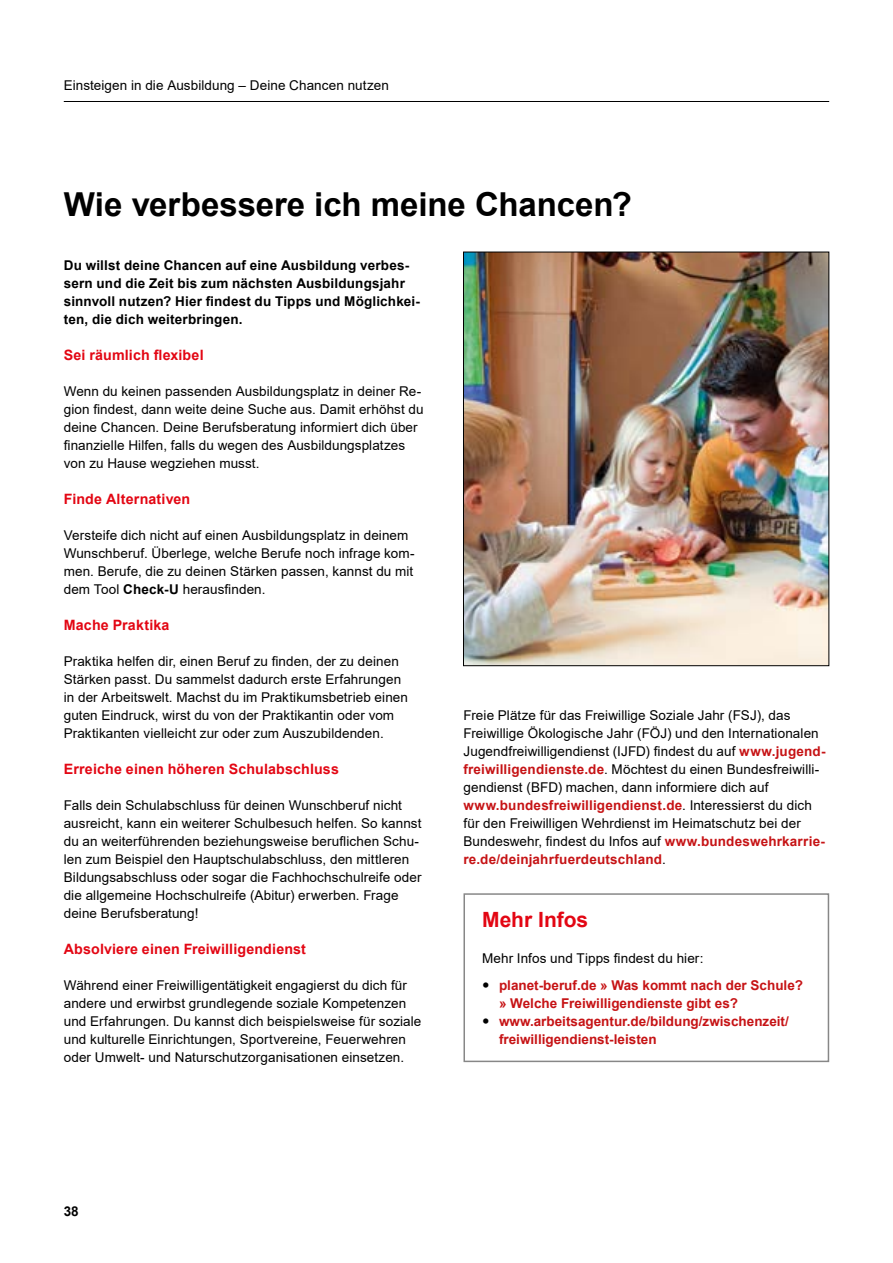
<style>
.page{position:relative;width:893px;height:1263px;background:#fff}
.page>*{position:absolute;margin:0;border:0;box-sizing:border-box;transform-origin:0 0}
.h1_Headline_Gross{font:700 33px "Arial";letter-spacing:-.005em;color:#000}
.h2_Headline_Infokast{font:700 21px "Arial";color:#e30613}
.h2_Subheadline_bold{font:700 14.25px "Arial";letter-spacing:.01em;color:#e30613}
.p_Fließtext{font:13.5px/18px "Arial";letter-spacing:.005em;color:#000}
.Anreisser{font:700 13.5px/18px "Arial";letter-spacing:.01em;color:#000}
.t1{font:700 13.5px/18px "Arial";color:#c61315}
.p_Fließtext_Infokast{font:13.5px "Arial";letter-spacing:.005em;color:#000}
.s1{font-weight:700}
.s2{font-weight:700;color:#c61315}
</style>
<div class="page">
<hr style="left:64px;top:101px;width:765px;height:1px;background:#000">
<div style="left:463px;top:893px;width:366px;height:169px;border:2px solid #878787"></div>
<img style="left:465px;top:254px;width:362px;height:410px">
<div style="left:463px;top:252px;width:366px;height:414px;border:1px solid #000"></div>
<p class="p_Fließtext" style="left:64px;top:76px;width:327px">Einsteigen in die Ausbildung – Deine Chancen nutzen</p>
<h1 class="h1_Headline_Gross" style="left:64px;top:181px;width:570px">Wie verbessere ich meine Chancen?</h1>
<p class="Anreisser" style="left:64px;top:256px;width:358px">Du willst deine Chancen auf eine Ausbildung verbes&shy;sern und die Zeit bis zum nächsten Ausbildungsjahr sinnvoll nutzen? Hier findest du Tipps und Möglichkei&shy;ten, die dich weiterbringen.</p>
<h2 class="h2_Subheadline_bold" style="left:64px;top:345px;width:141px">Sei räumlich flexibel</h2>
<p class="p_Fließtext" style="left:64px;top:382px;width:361px">Wenn du keinen passenden Ausbildungsplatz in deiner Re&shy;gion findest, dann weite deine Suche aus. Damit erhöhst du deine Chancen. Deine Berufsberatung informiert dich über finanzielle Hilfen, falls du wegen des Ausbildungsplatzes von zu Hause wegziehen musst.</p>
<h2 class="h2_Subheadline_bold" style="left:64px;top:489px;width:128px">Finde Alternativen</h2>
<p class="p_Fließtext" style="left:64px;top:526px;width:352px">Versteife dich nicht auf einen Ausbildungsplatz in deinem Wunschberuf. Überlege, welche Berufe noch infrage kom&shy;men. Berufe, die zu deinen Stärken passen, kannst du mit dem Tool <span class="s1">Check-U</span> herausfinden.</p>
<h2 class="h2_Subheadline_bold" style="left:64px;top:615px;width:107px">Mache Praktika</h2>
<p class="p_Fließtext" style="left:64px;top:652px;width:346px">Praktika helfen dir, einen Beruf zu finden, der zu deinen Stärken passt. Du sammelst dadurch erste Erfahrungen in der Arbeitswelt. Machst du im Praktikumsbetrieb einen guten Eindruck, wirst du von der Praktikantin oder vom Praktikanten vielleicht zur oder zum Auszubildenden.</p>
<h2 class="h2_Subheadline_bold" style="left:64px;top:759px;width:277px">Erreiche einen höheren Schulabschluss</h2>
<p class="p_Fließtext" style="left:64px;top:796px;width:359px">Falls dein Schulabschluss für deinen Wunschberuf nicht ausreicht, kann ein weiterer Schulbesuch helfen. So kannst du an weiterführenden beziehungsweise beruflichen Schu&shy;len zum Beispiel den Hauptschulabschluss, den mittleren Bildungsabschluss oder sogar die Fachhochschulreife oder die allgemeine Hochschulreife (Abitur) erwerben. Frage deine Berufsberatung!</p>
<h2 class="h2_Subheadline_bold" style="left:64px;top:939px;width:244px">Absolviere einen Freiwilligendienst</h2>
<p class="p_Fließtext" style="left:64px;top:976px;width:359px">Während einer Freiwilligentätigkeit engagierst du dich für andere und erwirbst grundlegende soziale Kompetenzen und Erfahrungen. Du kannst dich beispielsweise für soziale und kulturelle Einrichtungen, Sportvereine, Feuerwehren oder Umwelt- und Naturschutzorganisationen einsetzen.</p>
<p class="p_Fließtext" style="left:463px;top:706px;width:364px">Freie Plätze für das Freiwillige Soziale Jahr (FSJ), das Freiwillige Ökologische Jahr (FÖJ) und den Internationalen Jugendfreiwilligendienst (IJFD) findest du auf <span class="s2">www.jugend&shy;freiwilligendienste.de</span>. Möchtest du einen Bundesfreiwilli&shy;gendienst (BFD) machen, dann informiere dich auf <span class="s2">www.bundesfreiwilligendienst.de</span>. Interessierst du dich für den Freiwilligen Wehrdienst im Heimatschutz bei der Bundeswehr, findest du Infos auf <span class="s2">www.bundeswehrkarrie&shy;re.de/deinjahrfuerdeutschland</span>.</p>
<h2 class="h2_Headline_Infokast" style="left:482px;top:905px;width:108px">Mehr Infos</h2>
<p class="p_Fließtext_Infokast" style="left:482px;top:949px;width:223px">Mehr Infos und Tipps findest du hier:</p>
<p class="t1" style="left:499px;top:976px;width:306px">planet-beruf.de » Was kommt nach der Schule? » Welche Freiwilligendienste gibt es?</p>
<p class="t1" style="left:499px;top:1012px;width:291px">www.arbeitsagentur.de/bildung/zwischenzeit/ freiwilligendienst-leisten</p>
<p class="Anreisser" style="left:64px;top:1202px;width:17px">38</p>
</div>
